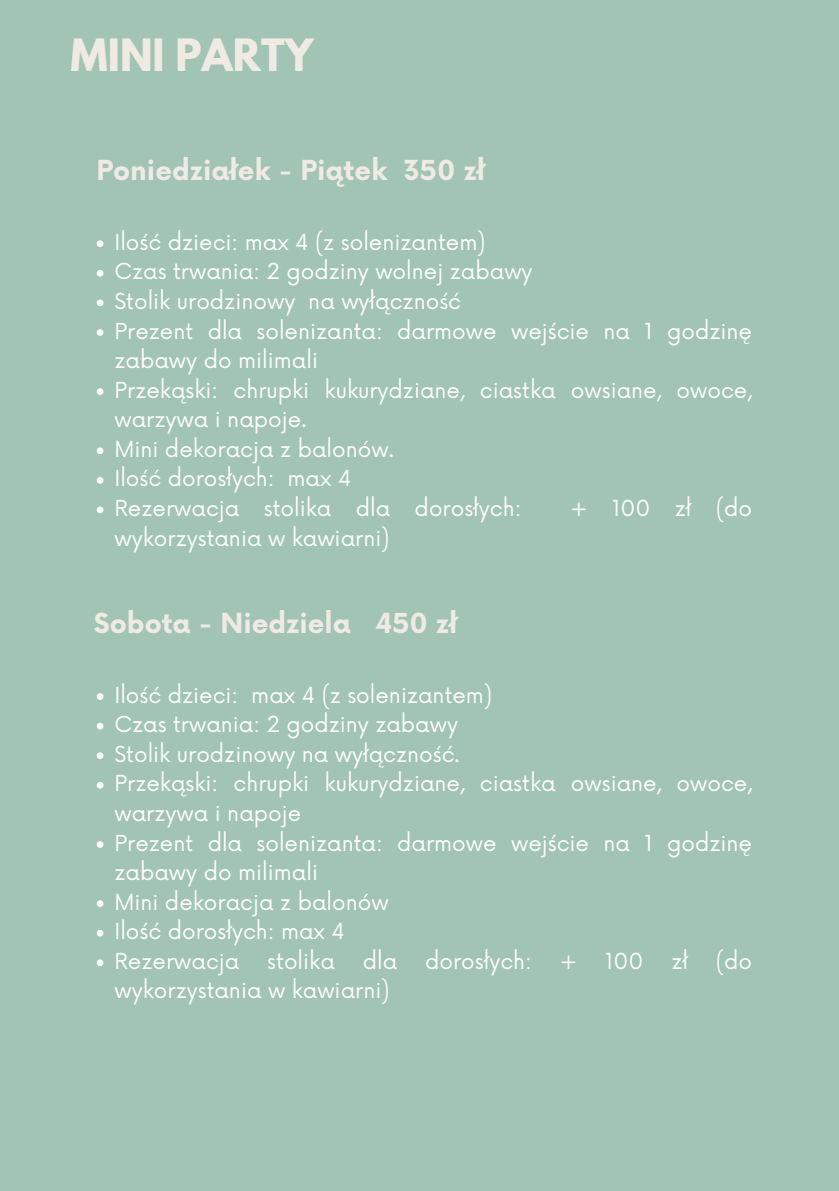
<style>
.page{position:relative;width:839px;height:1191px;background:#fff}
.page>*{position:absolute;margin:0;border:0;box-sizing:border-box;transform-origin:0 0}
.t1{font:700 39.4px "League Spartan";color:#efebe2}
.t2{font:700 26.8px "Now";color:#efebe2}
.t3{font:21.6px/29.6px "Now";color:#fff}
</style>
<div class="page">
<div style="left:0;top:0;width:838px;height:1191px;background:#a2c4b4"></div>
<svg style="left:97px;top:240px;width:6px;height:7px"></svg>
<svg style="left:97px;top:270px;width:6px;height:7px"></svg>
<svg style="left:97px;top:300px;width:6px;height:6px"></svg>
<svg style="left:97px;top:329px;width:6px;height:7px"></svg>
<svg style="left:97px;top:388px;width:6px;height:7px"></svg>
<svg style="left:97px;top:447px;width:6px;height:7px"></svg>
<svg style="left:97px;top:477px;width:6px;height:7px"></svg>
<svg style="left:97px;top:507px;width:6px;height:6px"></svg>
<svg style="left:97px;top:693px;width:6px;height:7px"></svg>
<svg style="left:97px;top:723px;width:6px;height:7px"></svg>
<svg style="left:97px;top:752px;width:6px;height:7px"></svg>
<svg style="left:97px;top:782px;width:6px;height:7px"></svg>
<svg style="left:97px;top:841px;width:6px;height:7px"></svg>
<svg style="left:97px;top:900px;width:6px;height:7px"></svg>
<svg style="left:97px;top:930px;width:6px;height:7px"></svg>
<svg style="left:97px;top:959px;width:6px;height:7px"></svg>
<p class="t1" style="left:71px;top:36px;width:244px">MINI PARTY</p>
<p class="t2" style="left:96px;top:156px;width:390px">Poniedziałek - Piątek 350 zł</p>
<h1 class="t3" style="left:114px;top:228px;width:372px">Ilość dzieci: max 4 (z solenizantem)</h1>
<h2 class="t3" style="left:114px;top:258px;width:419px">Czas trwania: 2 godziny wolnej zabawy</h2>
<p class="t3" style="left:114px;top:287px;width:348px">Stolik urodzinowy na wyłączność</p>
<p class="t3" style="left:114px;top:317px;width:639px">Prezent dla solenizanta: darmowe wejście na 1 godzinę zabawy do milimali</p>
<p class="t3" style="left:114px;top:376px;width:639px">Przekąski: chrupki kukurydziane, ciastka owsiane, owoce, warzywa i napoje.</p>
<p class="t3" style="left:114px;top:435px;width:281px">Mini dekoracja z balonów.</p>
<p class="t3" style="left:114px;top:465px;width:238px">Ilość dorosłych: max 4</p>
<p class="t3" style="left:114px;top:494px;width:408px">Rezerwacja stolika dla dorosłych:</p>
<p class="t3" style="left:570px;top:494px;width:183px">+ 100 zł (do</p>
<p class="t3" style="left:114px;top:524px;width:276px">wykorzystania w kawiarni)</p>
<h2 class="t2" style="left:94px;top:609px;width:365px">Sobota - Niedziela 450 zł</h2>
<p class="t3" style="left:114px;top:681px;width:379px">Ilość dzieci: max 4 (z solenizantem)</p>
<p class="t3" style="left:114px;top:711px;width:345px">Czas trwania: 2 godziny zabawy</p>
<p class="t3" style="left:114px;top:740px;width:347px">Stolik urodzinowy na wyłączność.</p>
<p class="t3" style="left:114px;top:770px;width:639px">Przekąski: chrupki kukurydziane, ciastka owsiane, owoce, warzywa i napoje</p>
<p class="t3" style="left:114px;top:829px;width:639px">Prezent dla solenizanta: darmowe wejście na 1 godzinę zabawy do milimali</p>
<p class="t3" style="left:114px;top:888px;width:276px">Mini dekoracja z balonów</p>
<p class="t3" style="left:114px;top:918px;width:232px">Ilość dorosłych: max 4</p>
<p class="t3" style="left:114px;top:947px;width:126px">Rezerwacja</p>
<p class="t3" style="left:267px;top:947px;width:69px">stolika</p>
<p class="t3" style="left:363px;top:947px;width:36px">dla</p>
<p class="t3" style="left:425px;top:947px;width:108px">dorosłych:</p>
<p class="t3" style="left:559px;top:947px;width:19px">+</p>
<p class="t3" style="left:605px;top:947px;width:40px">100</p>
<p class="t3" style="left:671px;top:947px;width:18px">zł</p>
<p class="t3" style="left:716px;top:947px;width:38px">(do</p>
<p class="t3" style="left:114px;top:977px;width:276px">wykorzystania w kawiarni)</p>
</div>
